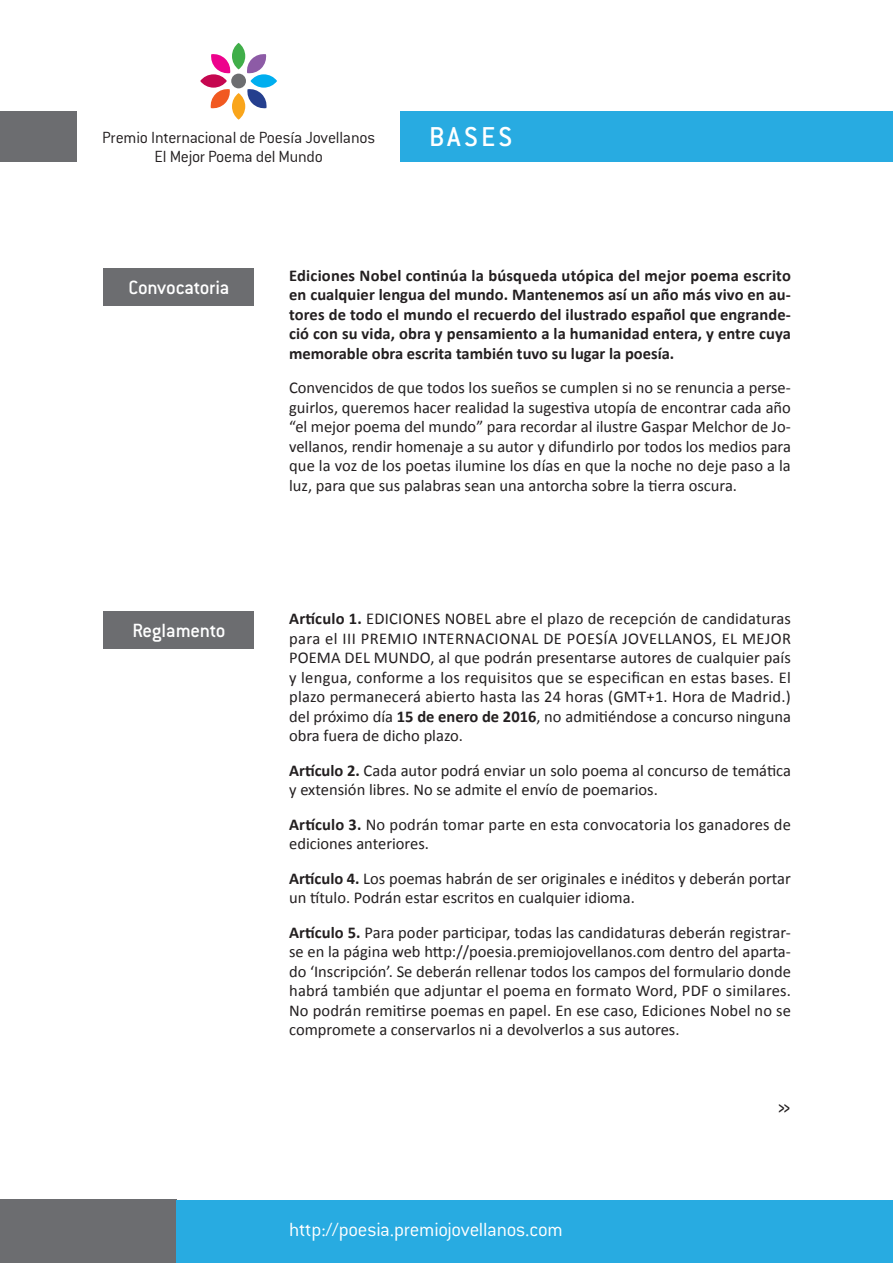
<style>
.page{position:relative;width:893px;height:1263px;background:#fff}
.page>*{position:absolute;margin:0;border:0;box-sizing:border-box;transform-origin:0 0}
.t1{font:500 30px "Conduit ITC Std";letter-spacing:.1em;color:#fff}
.t2{font:300 24px "Conduit ITC Std";color:#231f20}
.t3{font:300 21px "Conduit ITC Std";letter-spacing:-.015em;color:#fff}
.t4{font:500 21px "Conduit ITC Std";letter-spacing:-.015em;color:#fff}
.t5{font:300 17.7px "Conduit ITC Std";letter-spacing:-.015em;color:#231f20}
.t6{font:16.5px/19.5px "Calibri";color:#231f20;text-align:justify}
.t7{font:700 16.5px/19.5px "Calibri";color:#231f20;text-align:justify}
.s1{font-weight:700}
</style>
<div class="page">
<div style="left:0;top:111px;width:77px;height:50px;background:#6c6d70"></div>
<div style="left:0;top:1200px;width:177px;height:63px;background:#6c6d70"></div>
<div style="left:400px;top:111px;width:493px;height:50px;background:#28abe1"></div>
<div style="left:177px;top:1200px;width:716px;height:63px;background:#28abe1"></div>
<div style="left:104px;top:268px;width:150px;height:38px;background:#6c6d70"></div>
<div style="left:104px;top:612px;width:150px;height:37px;background:#6c6d70"></div>
<div style="left:232px;top:43px;width:13px;height:26px;background:#40ae49;border-radius:50%"></div>
<svg style="left:232px;top:93px;width:13px;height:27px"></svg>
<svg style="left:247px;top:54px;width:20px;height:20px"></svg>
<svg style="left:250px;top:74px;width:27px;height:14px"></svg>
<svg style="left:247px;top:89px;width:20px;height:20px"></svg>
<svg style="left:211px;top:54px;width:20px;height:20px"></svg>
<svg style="left:200px;top:74px;width:27px;height:14px"></svg>
<svg style="left:210px;top:89px;width:20px;height:20px"></svg>
<div style="left:231px;top:74px;width:15px;height:14px;background:#6c6d70;border-radius:50%"></div>
<p class="t5" style="left:102px;top:127px;width:274px">Premio Internacional de Poesía Jovellanos</p>
<p class="t5" style="left:154px;top:145px;width:170px">El Mejor Poema del Mundo</p>
<p class="t1" style="left:429px;top:118px;width:85px">BASES</p>
<p class="t4" style="left:129px;top:274px;width:102px">Convocatoria</p>
<p class="t7" style="left:289px;top:266px;width:503px">Ediciones Nobel continúa la búsqueda utópica del mejor poema escrito en cualquier lengua del mundo. Mantenemos así un año más vivo en au&shy;tores de todo el mundo el recuerdo del ilustrado español que engrande&shy;ció con su vida, obra y pensamiento a la humanidad entera, y entre cuya memorable obra escrita también tuvo su lugar la poesía.</p>
<p class="t6" style="left:289px;top:377px;width:503px">Convencidos de que todos los sueños se cumplen si no se renuncia a perse&shy;guirlos, queremos hacer realidad la sugestiva utopía de encontrar cada año “el mejor poema del mundo” para recordar al ilustre Gaspar Melchor de Jo&shy;vellanos, rendir homenaje a su autor y difundirlo por todos los medios para que la voz de los poetas ilumine los días en que la noche no deje paso a la luz, para que sus palabras sean una antorcha sobre la tierra oscura.</p>
<p class="t4" style="left:132px;top:618px;width:94px">Reglamento</p>
<p class="t6" style="left:289px;top:608px;width:503px"><span class="s1">Artículo 1.</span> EDICIONES NOBEL abre el plazo de recepción de candidaturas para el III PREMIO INTERNACIONAL DE POESÍA JOVELLANOS, EL MEJOR POEMA DEL MUNDO, al que podrán presentarse autores de cualquier país y lengua, conforme a los requisitos que se especifican en estas bases. El plazo permanecerá abierto hasta las 24 horas (GMT+1. Hora de Madrid.) del próximo día <span class="s1">15 de enero de 2016</span>, no admitiéndose a concurso ninguna obra fuera de dicho plazo.</p>
<p class="t6" style="left:289px;top:760px;width:503px"><span class="s1">Artículo 2.</span> Cada autor podrá enviar un solo poema al concurso de temática y extensión libres. No se admite el envío de poemarios.</p>
<p class="t6" style="left:289px;top:814px;width:503px"><span class="s1">Artículo 3.</span> No podrán tomar parte en esta convocatoria los ganadores de ediciones anteriores.</p>
<p class="t6" style="left:289px;top:868px;width:503px"><span class="s1">Artículo 4.</span> Los poemas habrán de ser originales e inéditos y deberán portar un título. Podrán estar escritos en cualquier idioma.</p>
<p class="t6" style="left:289px;top:922px;width:503px"><span class="s1">Artículo 5.</span> Para poder participar, todas las candidaturas deberán registrar&shy;se en la página web http://poesia.premiojovellanos.com dentro del aparta&shy;do ‘Inscripción’. Se deberán rellenar todos los campos del formulario donde habrá también que adjuntar el poema en formato Word, PDF o similares.<br>No podrán remitirse poemas en papel. En ese caso, Ediciones Nobel no se compromete a conservarlos ni a devolverlos a sus autores.</p>
<p class="t3" style="left:289px;top:1217px;width:275px">http://poesia.premiojovellanos.com</p>
<p class="t2" style="left:778px;top:1093px;width:15px">»</p>
</div>
